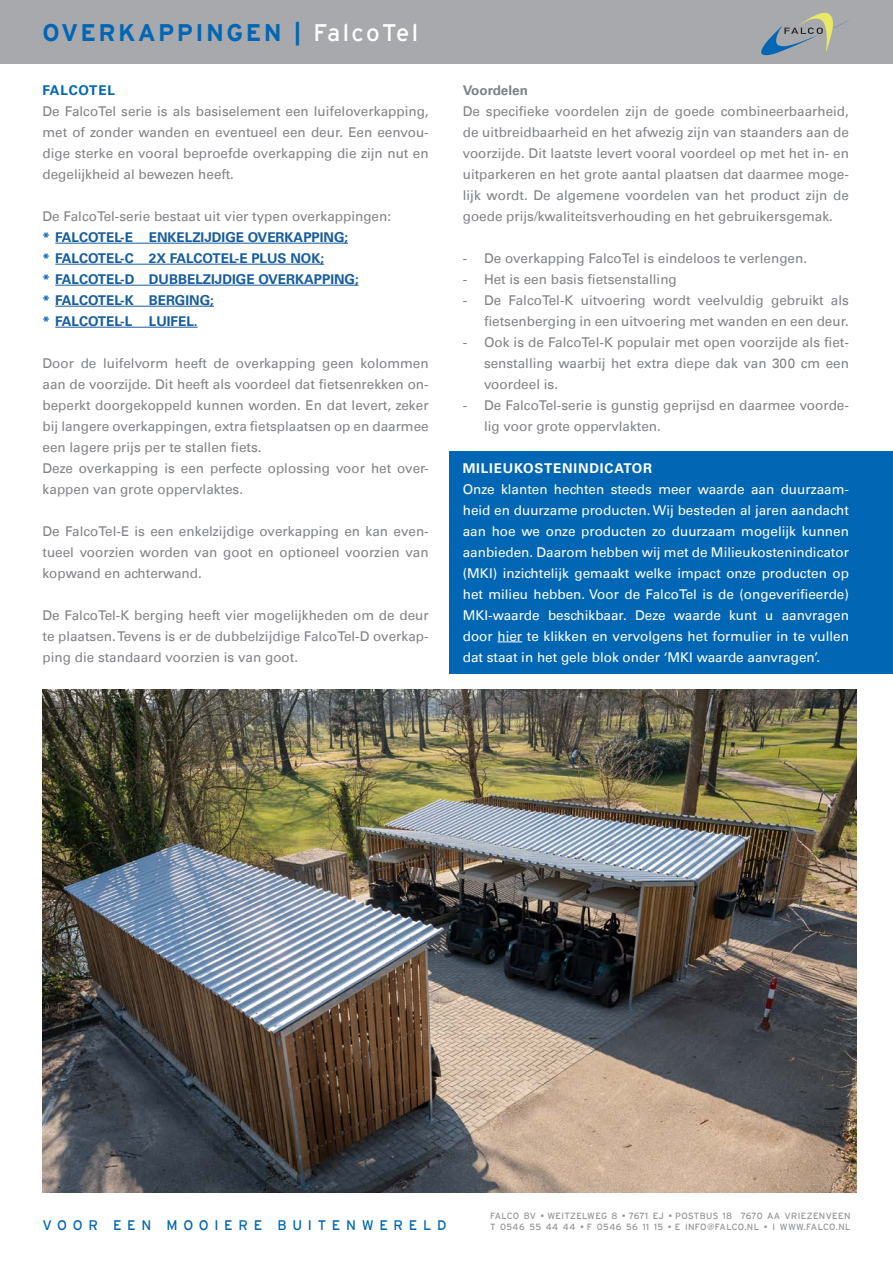
<style>
.page{position:relative;width:893px;height:1263px;background:#fff}
.page>*{position:absolute;margin:0;border:0;box-sizing:border-box;transform-origin:0 0}
.Normaal{font:700 24px "Interstate";letter-spacing:.1em;color:#0166b3}
.t1{font:13.8px "Interstate";letter-spacing:.41em;color:#0166b3}
.t2{font:13.5px/21px "Univers LT";color:#808285;text-align:justify}
.t3{font:13.5px/21px "Univers LT";color:#fff;text-align:justify}
.t4{font:700 13.5px "Univers LT";color:#175d9e}
.t5{font:700 13.5px "Univers LT";letter-spacing:.06em;color:#fff}
.t6{font:700 13.5px "Univers LT";color:#808285}
.t7{font:700 13.5px "Univers LT";letter-spacing:.06em;color:#0166b3}
.t8{font:9px "Interstate";letter-spacing:.04em;color:#939598}
.s1{font-weight:400;color:#fff}
.s2{color:#0166b3}
</style>
<div class="page">
<img style="left:43px;top:690px;width:814px;height:503px">
<div style="left:450px;top:451px;width:443px;height:223px;background:#0166b3"></div>
<div style="left:0;top:0;width:893px;height:64px;background:#a8a9ad"></div>
<svg style="left:761px;top:12px;width:88px;height:44px"></svg>
<hr style="left:55px;top:243px;width:293px;height:1px;background:#175d9e">
<hr style="left:55px;top:264px;width:269px;height:1px;background:#175d9e">
<hr style="left:55px;top:285px;width:304px;height:1px;background:#175d9e">
<hr style="left:55px;top:306px;width:159px;height:1px;background:#175d9e">
<hr style="left:55px;top:327px;width:143px;height:1px;background:#175d9e">
<svg style="left:497px;top:641px;width:25px;height:1px"></svg>
<p class="Normaal" style="left:43px;top:19px;width:377px">OVERKAPPINGEN | <span class="s1">FalcoTel</span></p>
<p class="t7" style="left:43px;top:82px;width:74px">FALCOTEL</p>
<p class="t2" style="left:43px;top:101px;width:388px">De FalcoTel serie is als basiselement een luifeloverkapping, met of zonder wanden en eventueel een deur. Een eenvou&shy;dige sterke en vooral beproefde overkapping die zijn nut en degelijkheid al bewezen heeft.</p>
<p class="t2" style="left:43px;top:206px;width:350px">De FalcoTel-serie bestaat uit vier typen overkappingen:</p>
<p class="t4" style="left:43px;top:229px;width:307px"><span class="s2">*</span> FALCOTEL-E ENKELZIJDIGE OVERKAPPING;</p>
<p class="t4" style="left:43px;top:250px;width:283px"><span class="s2">*</span> FALCOTEL-C 2X FALCOTEL-E PLUS NOK;</p>
<p class="t4" style="left:43px;top:271px;width:318px"><span class="s2">*</span> FALCOTEL-D DUBBELZIJDIGE OVERKAPPING;</p>
<p class="t4" style="left:43px;top:292px;width:173px"><span class="s2">*</span> FALCOTEL-K BERGING;</p>
<p class="t4" style="left:43px;top:313px;width:157px"><span class="s2">*</span> FALCOTEL-L LUIFEL.</p>
<p class="t2" style="left:43px;top:353px;width:388px">Door de luifelvorm heeft de overkapping geen kolommen aan de voorzijde. Dit heeft als voordeel dat fietsenrekken on&shy;beperkt doorgekoppeld kunnen worden. En dat levert, zeker bij langere overkappingen, extra fietsplaatsen op en daarmee een lagere prijs per te stallen fiets.</p>
<p class="t2" style="left:43px;top:458px;width:388px">Deze overkapping is een perfecte oplossing voor het over&shy;kappen van grote oppervlaktes.</p>
<p class="t2" style="left:43px;top:521px;width:388px">De FalcoTel-E is een enkelzijdige overkapping en kan even&shy;tueel voorzien worden van goot en optioneel voorzien van kopwand en achterwand.</p>
<p class="t2" style="left:43px;top:605px;width:388px">De FalcoTel-K berging heeft vier mogelijkheden om de deur te plaatsen. Tevens is er de dubbelzijdige FalcoTel-D overkap&shy;ping die standaard voorzien is van goot.</p>
<p class="t6" style="left:463px;top:82px;width:67px">Voordelen</p>
<p class="t2" style="left:463px;top:101px;width:388px">De specifieke voordelen zijn de goede combineerbaarheid, de uitbreidbaarheid en het afwezig zijn van staanders aan de voorzijde. Dit laatste levert vooral voordeel op met het in- en uitparkeren en het grote aantal plaatsen dat daarmee moge-</p>
<p class="t2" style="left:463px;top:185px;width:388px">lijk wordt. De algemene voordelen van het product zijn de goede prijs/kwaliteitsverhouding en het gebruikersgemak.</p>
<p class="t2" style="left:463px;top:248px;width:346px">- De overkapping FalcoTel is eindeloos te verlengen.</p>
<p class="t2" style="left:463px;top:269px;width:216px">- Het is een basis fietsenstalling</p>
<p class="t2" style="left:463px;top:290px;width:388px;text-align:right">- De FalcoTel-K uitvoering wordt veelvuldig gebruikt als fietsenberging in een uitvoering met wanden en een deur.</p>
<p class="t2" style="left:484px;top:332px;width:366px;text-indent:-21px">- Ook is de FalcoTel-K populair met open voorzijde als fiet&shy;senstalling waarbij het extra diepe dak van 300 cm een voordeel is.</p>
<p class="t2" style="left:484px;top:395px;width:366px;text-indent:-21px">- De FalcoTel-serie is gunstig geprijsd en daarmee voorde&shy;lig voor grote oppervlakten.</p>
<p class="t5" style="left:463px;top:460px;width:191px">MILIEUKOSTENINDICATOR</p>
<p class="t3" style="left:463px;top:479px;width:388px">Onze klanten hechten steeds meer waarde aan duurzaam&shy;heid en duurzame producten. Wij besteden al jaren aandacht aan hoe we onze producten zo duurzaam mogelijk kunnen aanbieden. Daarom hebben wij met de Milieukostenindicator (MKI) inzichtelijk gemaakt welke impact onze producten op het milieu hebben. Voor de FalcoTel is de (ongeverifieerde)<br>MKI-waarde beschikbaar. Deze waarde kunt u aanvragen door hier te klikken en vervolgens het formulier in te vullen dat staat in het gele blok onder ‘MKI waarde aanvragen’.</p>
<p class="t8" style="left:490px;top:1211px;width:362px">FALCO BV • WEITZELWEG 8 • 7671 EJ • POSTBUS 18 7670 AA VRIEZENVEEN</p>
<p class="t1" style="left:43px;top:1217px;width:405px">VOOR EEN MOOIERE BUITENWERELD</p>
<p class="t8" style="left:490px;top:1222px;width:362px">T 0546 55 44 44 • F 0546 56 11 15 • E INFO@FALCO.NL • I WWW.FALCO.NL</p>
</div>
